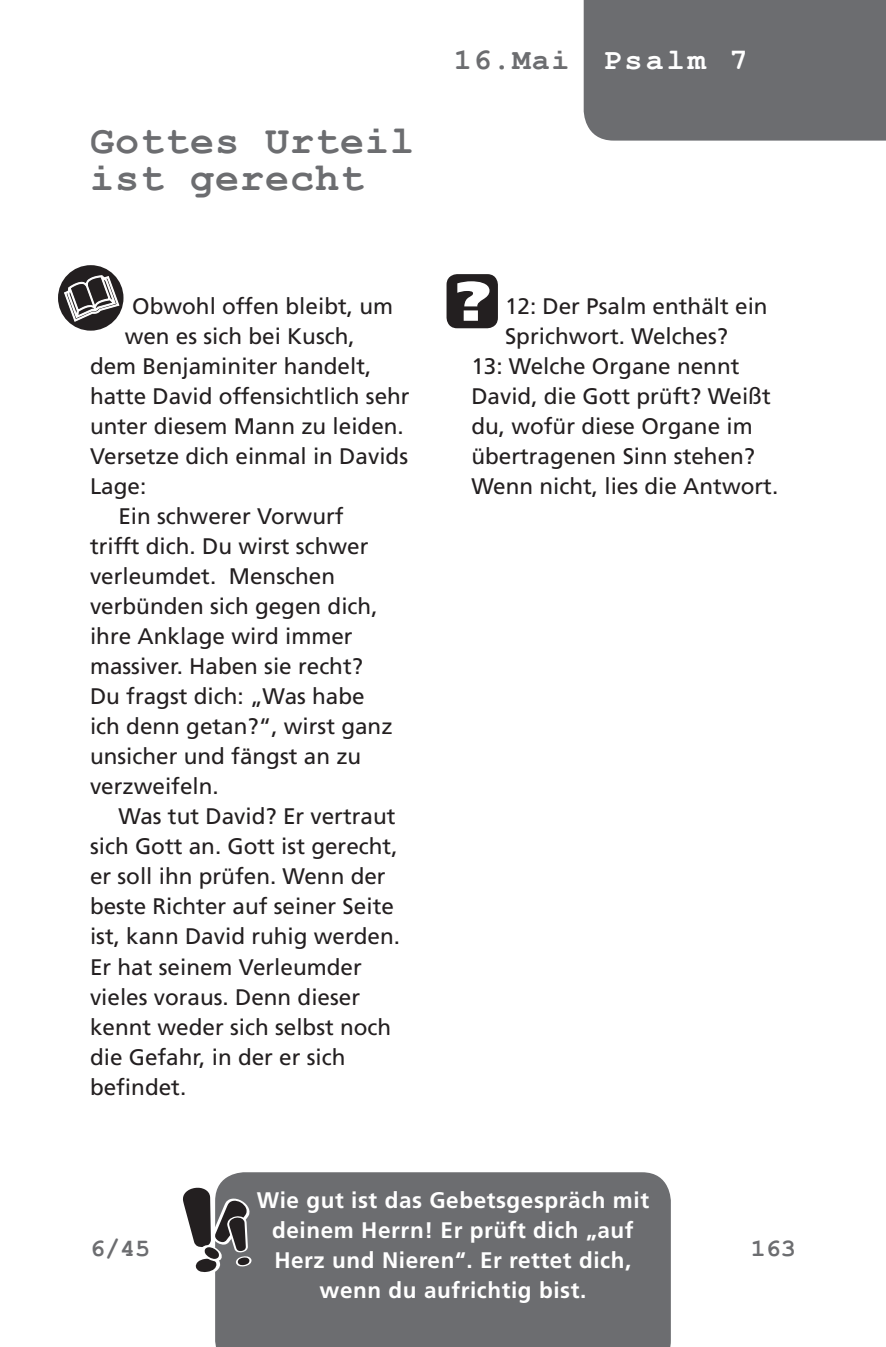
<style>
.page{position:relative;width:886px;height:1347px;background:#fff}
.page>*{position:absolute;margin:0;border:0;box-sizing:border-box;transform-origin:0 0}
.t1{font:900 55.5px "Frutiger";color:#fff;scale:1.18 1}
.t2{font:700 40px/37.5px "Courier New";letter-spacing:.025em;color:#6c6d70}
.t3{font:700 30px "Courier New";letter-spacing:.1em;color:#6c6d70}
.t4{font:700 25px "Courier New";color:#6c6d70}
.t5{font:22.5px "Frutiger";color:#231f20}
.t6{font:700 22.5px/30px "Frutiger";letter-spacing:.025em;color:#fff;text-align:center}
.s1{color:#fff}
</style>
<div class="page">
<div style="left:584px;top:0;width:302px;height:141px;background:#6c6d70"></div>
<div style="left:215px;top:1172px;width:456px;height:174px;background:#6c6d70"></div>
<svg style="left:446px;top:274px;width:52px;height:54px;background:#2c292a"></svg>
<div style="left:58px;top:265px;width:65px;height:66px;background:#231f20;border-radius:50%"></div>
<svg style="left:62px;top:271px;width:58px;height:51px"></svg>
<svg style="left:215px;top:1179px;width:42px;height:102px"></svg>
<h2 class="t2" style="left:90px;top:120px;width:326px">Gottes Urteil ist gerecht</h2>
<p class="t5" style="left:132px;top:293px;width:262px">Obwohl offen bleibt, um</p>
<p class="t5" style="left:125px;top:323px;width:232px">wen es sich bei Kusch,</p>
<p class="t5" style="left:90px;top:353px;width:283px">dem Benjaminiter handelt,</p>
<p class="t5" style="left:90px;top:383px;width:321px">hatte David offensichtlich sehr</p>
<p class="t5" style="left:90px;top:413px;width:315px">unter diesem Mann zu leiden.</p>
<p class="t5" style="left:90px;top:443px;width:320px">Versetze dich einmal in Davids</p>
<p class="t5" style="left:90px;top:473px;width:58px">Lage:</p>
<p class="t5" style="left:118px;top:503px;width:227px">Ein schwerer Vorwurf</p>
<p class="t5" style="left:90px;top:533px;width:280px">trifft dich. Du wirst schwer</p>
<p class="t5" style="left:90px;top:563px;width:247px">verleumdet. Menschen</p>
<p class="t5" style="left:90px;top:593px;width:289px">verbünden sich gegen dich,</p>
<p class="t5" style="left:90px;top:623px;width:264px">ihre Anklage wird immer</p>
<p class="t5" style="left:90px;top:653px;width:275px">massiver. Haben sie recht?</p>
<p class="t5" style="left:90px;top:683px;width:276px">Du fragst dich: „Was habe</p>
<p class="t5" style="left:90px;top:713px;width:304px">ich denn getan?“, wirst ganz</p>
<p class="t5" style="left:90px;top:743px;width:273px">unsicher und fängst an zu</p>
<p class="t5" style="left:90px;top:773px;width:130px">verzweifeln.</p>
<p class="t5" style="left:118px;top:803px;width:279px">Was tut David? Er vertraut</p>
<p class="t5" style="left:90px;top:833px;width:309px">sich Gott an. Gott ist gerecht,</p>
<p class="t5" style="left:90px;top:863px;width:297px">er soll ihn prüfen. Wenn der</p>
<p class="t5" style="left:90px;top:893px;width:305px">beste Richter auf seiner Seite</p>
<p class="t5" style="left:90px;top:923px;width:312px">ist, kann David ruhig werden.</p>
<p class="t5" style="left:90px;top:953px;width:273px">Er hat seinem Verleumder</p>
<p class="t5" style="left:90px;top:983px;width:272px">vieles voraus. Denn dieser</p>
<p class="t5" style="left:90px;top:1013px;width:303px">kennt weder sich selbst noch</p>
<p class="t5" style="left:90px;top:1043px;width:257px">die Gefahr, in der er sich</p>
<p class="t5" style="left:90px;top:1073px;width:98px">befindet.</p>
<h3 class="t3" style="left:454px;top:41px;width:295px">16.Mai <span class="s1">Psalm 7</span></h3>
<h1 class="t1" style="left:455px;top:267px;width:33px">?</h1>
<p class="t5" style="left:505px;top:293px;width:264px">12: Der Psalm enthält ein</p>
<p class="t5" style="left:505px;top:323px;width:225px">Sprichwort. Welches?</p>
<p class="t5" style="left:471px;top:353px;width:270px">13: Welche Organe nennt</p>
<p class="t5" style="left:471px;top:383px;width:301px">David, die Gott prüft? Weißt</p>
<p class="t5" style="left:471px;top:413px;width:283px">du, wofür diese Organe im</p>
<p class="t5" style="left:471px;top:443px;width:285px">übertragenen Sinn stehen?</p>
<p class="t5" style="left:471px;top:473px;width:308px">Wenn nicht, lies die Antwort.</p>
<p class="t4" style="left:90px;top:1233px;width:61px">6/45</p>
<p class="t6" style="left:257px;top:1185px;width:394px">Wie gut ist das Gebetsgespräch mit deinem Herrn! Er prüft dich „auf<br>Herz und Nieren“. Er rettet dich, wenn du aufrichtig bist.</p>
<p class="t4" style="left:751px;top:1233px;width:46px">163</p>
</div>
